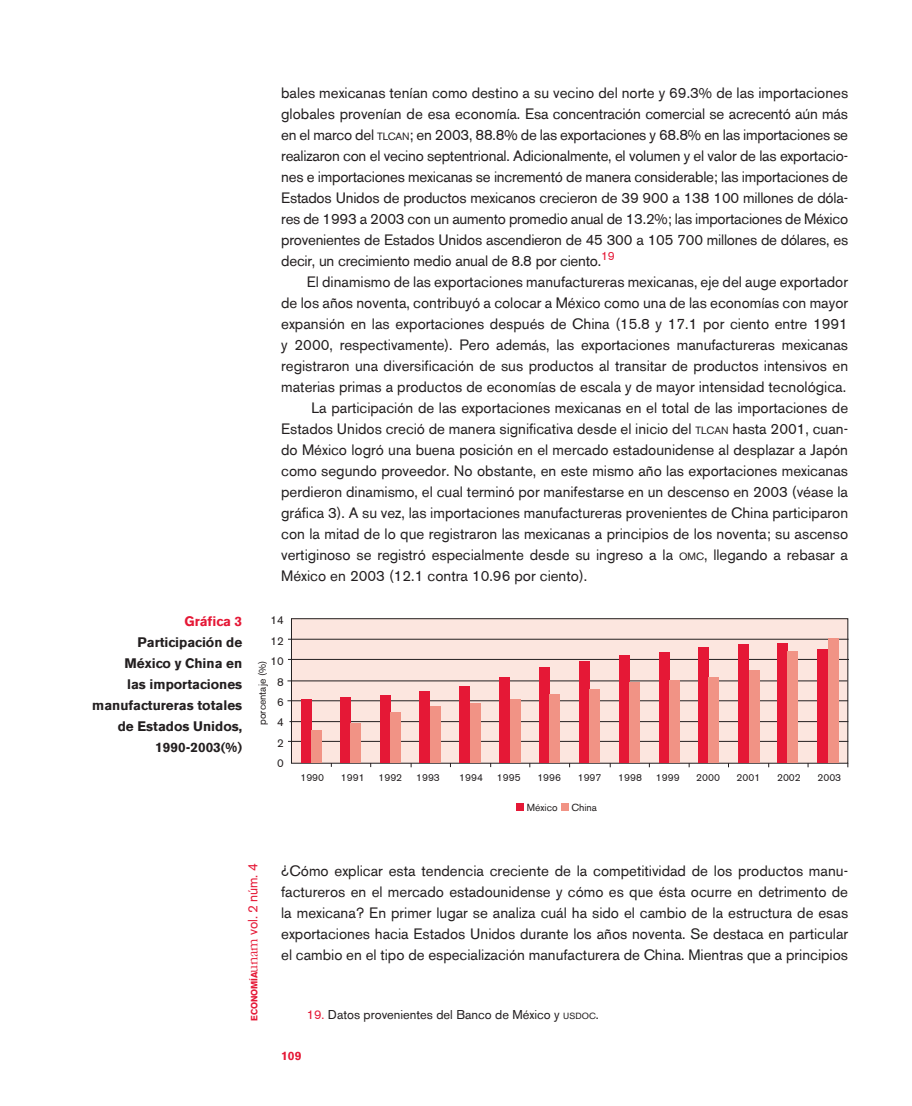
<style>
.page{position:relative;width:912px;height:1106px;background:#fff}
.page>*{position:absolute;margin:0;border:0;box-sizing:border-box;transform-origin:0 0}
.cuerpo_texto{font:15px/21px "Akzidenz Grotesk BE";color:#231f20;text-align:justify}
.cuerpo_texto_copy{font:15px/21px "Akzidenz Grotesk BE";color:#231f20;text-align:justify}
.fuente{font:700 13.5px/21px "Akzidenz Grotesk BE";color:#231f20;text-align:right}
.t1{font:13.5px "Akzidenz Grotesk BE";letter-spacing:-.01em;color:#e51836}
.fuente-2{font:700 13.5px "Akzidenz Grotesk BE";color:#e51836}
.notas{font:12.75px "Akzidenz Grotesk BE";color:#231f20}
.t2{font:700 12px "Akzidenz Grotesk BE";color:#e51836}
.t3{font:11.55px/20.4px "Akzidenz Grotesk BE";color:#231f20;text-align:center}
.t4{font:10.2px "Akzidenz Grotesk BE";color:#231f20}
.s1{font-size:10.5px}
.s2{font-weight:700;font-size:8.85px}
.s3{font-family:"Garamond";font-size:16.05px}
.s4{color:#e51836}
.s5{font-size:8.85px}
</style>
<div class="page">
<div style="left:560px;top:803px;width:8px;height:7px;background:#f19385"></div>
<div style="left:516px;top:803px;width:7px;height:7px;background:#e51836"></div>
<div style="left:291px;top:618px;width:556px;height:145px;background:#fce6df"></div>
<div style="left:291px;top:618px;width:556px;height:145px;border:1px solid #231f20"></div>
<hr style="left:288px;top:659px;width:560px;height:1px;background:#231f20">
<hr style="left:288px;top:680px;width:558px;height:1px;background:#231f20">
<hr style="left:288px;top:700px;width:559px;height:1px;background:#231f20">
<hr style="left:288px;top:741px;width:559px;height:1px;background:#231f20">
<hr style="left:288px;top:639px;width:559px;height:1px;background:#231f20">
<hr style="left:290px;top:721px;width:557px;height:1px;background:#231f20">
<div style="left:340px;top:697px;width:11px;height:66px;background:#e51836"></div>
<div style="left:350px;top:723px;width:11px;height:40px;background:#f19385"></div>
<div style="left:300px;top:699px;width:11px;height:64px;background:#e51836"></div>
<div style="left:311px;top:730px;width:11px;height:33px;background:#f19385"></div>
<div style="left:379px;top:695px;width:11px;height:68px;background:#e51836"></div>
<div style="left:390px;top:712px;width:10px;height:51px;background:#f19385"></div>
<div style="left:419px;top:691px;width:11px;height:72px;background:#e51836"></div>
<div style="left:430px;top:706px;width:10px;height:57px;background:#f19385"></div>
<div style="left:459px;top:686px;width:11px;height:77px;background:#e51836"></div>
<div style="left:469px;top:703px;width:11px;height:60px;background:#f19385"></div>
<div style="left:499px;top:677px;width:11px;height:86px;background:#e51836"></div>
<div style="left:509px;top:699px;width:11px;height:64px;background:#f19385"></div>
<div style="left:538px;top:667px;width:11px;height:96px;background:#e51836"></div>
<div style="left:549px;top:695px;width:10px;height:68px;background:#f19385"></div>
<div style="left:578px;top:661px;width:11px;height:102px;background:#e51836"></div>
<div style="left:589px;top:689px;width:10px;height:74px;background:#f19385"></div>
<div style="left:618px;top:655px;width:11px;height:108px;background:#e51836"></div>
<div style="left:629px;top:682px;width:10px;height:81px;background:#f19385"></div>
<div style="left:658px;top:652px;width:11px;height:111px;background:#e51836"></div>
<div style="left:669px;top:681px;width:10px;height:82px;background:#f19385"></div>
<div style="left:697px;top:647px;width:11px;height:116px;background:#e51836"></div>
<div style="left:708px;top:677px;width:10px;height:86px;background:#f19385"></div>
<div style="left:737px;top:644px;width:11px;height:119px;background:#e51836"></div>
<div style="left:748px;top:670px;width:11px;height:93px;background:#f19385"></div>
<div style="left:776px;top:643px;width:11px;height:120px;background:#e51836"></div>
<div style="left:787px;top:651px;width:10px;height:112px;background:#f19385"></div>
<div style="left:816px;top:649px;width:11px;height:114px;background:#e51836"></div>
<div style="left:827px;top:638px;width:10px;height:125px;background:#f19385"></div>
<p class="fuente-2" style="left:184px;top:613px;width:59px">Gráfica 3</p>
<p class="fuente" style="left:92px;top:631px;width:151px">Participación de<br>México y China en<br>las importaciones manufactureras totales de Estados Unidos,<br>1990-2003(%)</p>
<p class="cuerpo_texto" style="left:281px;top:82px;width:568px">bales mexicanas tenían como destino a su vecino del norte y 69.3% de las importaciones globales provenían de esa economía. Esa concentración comercial se acrecentó aún más en el marco del <span class="s1">TLCAN</span>; en 2003, 88.8% de las exportaciones y 68.8% en las importaciones se realizaron con el vecino septentrional. Adicionalmente, el volumen y el valor de las exportacio&shy;nes e importaciones mexicanas se incrementó de manera considerable; las importaciones de Estados Unidos de productos mexicanos crecieron de 39 900 a 138 100 millones de dóla&shy;res de 1993 a 2003 con un aumento promedio anual de 13.2%; las importaciones de México provenientes de Estados Unidos ascendieron de 45 300 a 105 700 millones de dólares, es decir, un crecimiento medio anual de 8.8 por ciento.<sup>19</sup></p>
<p class="cuerpo_texto" style="left:281px;top:271px;width:568px;text-indent:26px">El dinamismo de las exportaciones manufactureras mexicanas, eje del auge exportador de los años noventa, contribuyó a colocar a México como una de las economías con mayor expansión en las exportaciones después de China (15.8 y 17.1 por ciento entre 1991 y 2000, respectivamente). Pero además, las exportaciones manufactureras mexicanas registraron una diversificación de sus productos al transitar de productos intensivos en materias primas a productos de economías de escala y de mayor intensidad tecnológica.</p>
<p class="cuerpo_texto" style="left:281px;top:397px;width:568px;text-indent:30px">La participación de las exportaciones mexicanas en el total de las importaciones de Estados Unidos creció de manera significativa desde el inicio del <span class="s1">TLCAN</span> hasta 2001, cuan&shy;do México logró una buena posición en el mercado estadounidense al desplazar a Japón como segundo proveedor. No obstante, en este mismo año las exportaciones mexicanas perdieron dinamismo, el cual terminó por manifestarse en un descenso en 2003 (véase la gráfica 3). A su vez, las importaciones manufactureras provenientes de China participaron con la mitad de lo que registraron las mexicanas a principios de los noventa; su ascenso vertiginoso se registró especialmente desde su ingreso a la <span class="s1">OMC</span>, llegando a rebasar a México en 2003 (12.1 contra 10.96 por ciento).</p>
<p class="t3" style="left:270px;top:610px;width:15px">14<br>12<br>10<br>8<br>6<br>4<br>2<br>0</p>
<p class="t4" style="left:256px;top:725px;width:66px;rotate:-90deg">porcentaje (%)</p>
<p class="t4" style="left:300px;top:771px;width:25px">1990</p>
<p class="t4" style="left:340px;top:771px;width:25px">1991</p>
<p class="t4" style="left:378px;top:771px;width:25px">1992</p>
<p class="t4" style="left:416px;top:771px;width:25px">1993</p>
<p class="t4" style="left:459px;top:771px;width:25px">1994</p>
<p class="t4" style="left:496px;top:771px;width:25px">1995</p>
<p class="t4" style="left:537px;top:771px;width:25px">1996</p>
<p class="t4" style="left:577px;top:771px;width:25px">1997</p>
<p class="t4" style="left:618px;top:771px;width:25px">1998</p>
<p class="t4" style="left:655px;top:771px;width:25px">1999</p>
<p class="t4" style="left:696px;top:771px;width:25px">2000</p>
<p class="t4" style="left:736px;top:771px;width:25px">2001</p>
<p class="t4" style="left:776px;top:771px;width:25px">2002</p>
<p class="t4" style="left:817px;top:771px;width:25px">2003</p>
<p class="t4" style="left:526px;top:801px;width:32px">México</p>
<p class="t4" style="left:571px;top:801px;width:27px">China</p>
<p class="t1" style="left:245px;top:1020px;width:159px;rotate:-90deg"><span class="s2">ECONOMÍA</span><span class="s3">unam</span> vol. 2 núm. 4</p>
<p class="cuerpo_texto_copy" style="left:281px;top:859px;width:568px">¿Cómo explicar esta tendencia creciente de la competitividad de los productos manu&shy;factureros en el mercado estadounidense y cómo es que ésta ocurre en detrimento de la mexicana? En primer lugar se analiza cuál ha sido el cambio de la estructura de esas exportaciones hacia Estados Unidos durante los años noventa. Se destaca en particular el cambio en el tipo de especialización manufacturera de China. Mientras que a principios</p>
<p class="notas" style="left:306px;top:1006px;width:293px"><span class="s4">19.</span> Datos provenientes del Banco de México y <span class="s5">USDOC</span>.</p>
<p class="t2" style="left:281px;top:1048px;width:22px">109</p>
</div>
